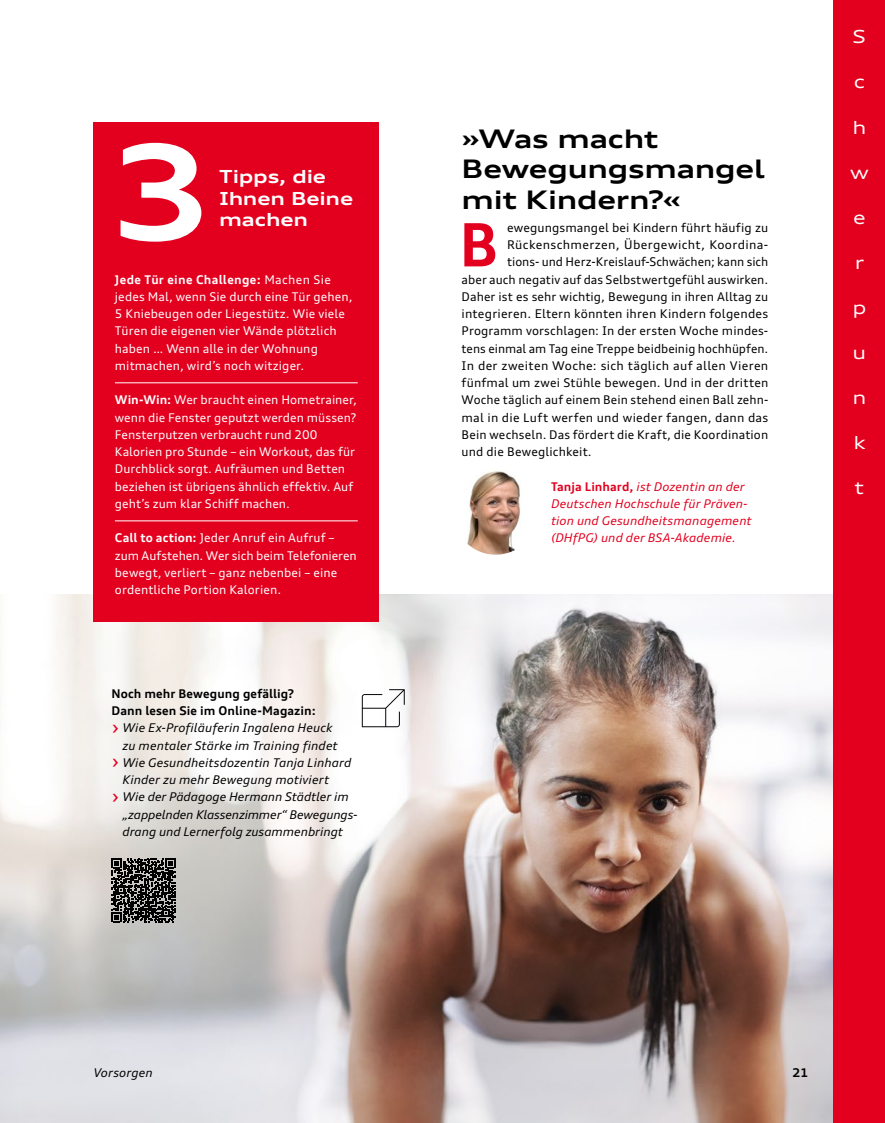
<style>
.page{position:relative;width:885px;height:1123px;background:#fff}
.page>*{position:absolute;margin:0;border:0;box-sizing:border-box;transform-origin:0 0}
.t1{font:700 expanded 130.65px "Audi Type";color:#fff}
.t2{font:700 59.7px "Audi Type";color:#e3001f}
.t3{font:700 expanded 25.5px/30.6px "Audi Type";letter-spacing:-.005em;color:#000}
.t4{font:700 expanded 18px/21.6px "Audi Type";letter-spacing:-.005em;color:#fff}
.t5{font:expanded 18px "Audi Type";color:#fff}
.t6{font:12px "Audi Type";letter-spacing:.01em;color:#000}
.t7{font:12px/17.2px "Audi Type";letter-spacing:.005em;color:#fff}
.t8{font:italic 12px/17.2px "Audi Type";letter-spacing:.005em;color:#000}
.t9{font:italic 12px/17.2px "Audi Type";letter-spacing:.01em;color:#e3001f}
.t10{font:700 12px "Audi Type";letter-spacing:.01em;color:#000}
.s1{font-weight:700}
.s2{font-style:normal;font-size:21px;color:#e3001f}
.s3{font-weight:700;font-style:normal}
</style>
<div class="page">
<img style="left:0;top:594px;width:833px;height:529px">
<div style="left:94px;top:122px;width:285px;height:500px;background:#e3001f"></div>
<hr style="left:115px;top:382px;width:243px;height:1px;background:#fff">
<hr style="left:115px;top:520px;width:243px;height:1px;background:#fff">
<img style="left:467px;top:471px;width:53px;height:83px">
<div style="left:833px;top:0;width:51px;height:1123px;background:#e3001f"></div>
<svg style="left:362px;top:689px;width:42px;height:38px"></svg>
<svg style="left:111px;top:858px;width:64px;height:64px;background:#40403e"></svg>
<h3 class="t1" style="left:106px;top:111px;width:112px">3</h3>
<h3 class="t4" style="left:219px;top:166px;width:135px">Tipps, die<br>Ihnen Beine</h3>
<h3 class="t4" style="left:219px;top:209px;width:90px">machen</h3>
<p class="t7" style="left:115px;top:270px;width:239px"><span class="s1">Jede Tür eine Challenge:</span> Machen Sie jedes Mal, wenn Sie durch eine Tür gehen, 5 Kniebeugen oder Liegestütz. Wie viele Türen die eigenen vier Wände plötzlich haben … Wenn alle in der Wohnung mitmachen, wird’s noch witziger.</p>
<p class="t7" style="left:115px;top:391px;width:244px"><span class="s1">Win-Win:</span> Wer braucht einen Hometrainer, wenn die Fenster geputzt werden müssen?<br>Fensterputzen verbraucht rund 200<br>Kalorien pro Stunde – ein Workout, das für Durchblick sorgt. Aufräumen und Betten beziehen ist übrigens ähnlich effektiv. Auf geht’s zum klar Schiff machen.</p>
<p class="t7" style="left:115px;top:529px;width:243px"><span class="s1">Call to action:</span> Jeder Anruf ein Aufruf – zum Aufstehen. Wer sich beim Telefonieren bewegt, verliert – ganz nebenbei – eine ordentliche Portion Kalorien.</p>
<p class="t10" style="left:111px;top:686px;width:184px">Noch mehr Bewegung gefällig?</p>
<p class="t10" style="left:111px;top:703px;width:206px">Dann lesen Sie im Online-Magazin:</p>
<p class="t8" style="left:122px;top:719px;width:217px;text-indent:-11px"><span class="s2">›</span> Wie Ex-Profiläuferin Ingalena Heuck zu mentaler Stärke im Training findet</p>
<p class="t8" style="left:122px;top:753px;width:230px;text-indent:-11px"><span class="s2">›</span> Wie Gesundheitsdozentin Tanja Linhard<br>Kinder zu mehr Bewegung motiviert</p>
<p class="t8" style="left:122px;top:788px;width:236px;text-indent:-11px"><span class="s2">›</span> Wie der Pädagoge Hermann Städtler im „zappelnden Klassenzimmer“ Bewegungs&shy;drang und Lernerfolg zusammenbringt</p>
<h3 class="t3" style="left:461px;top:123px;width:304px">»Was macht<br>Bewegungsmangel mit Kindern?«</h3>
<p class="t2" style="left:459px;top:208px;width:41px">B</p>
<p class="t6" style="left:507px;top:220px;width:263px">ewegungsmangel bei Kindern führt häufig zu</p>
<p class="t6" style="left:507px;top:237px;width:261px">Rückenschmerzen, Übergewicht, Koordina-</p>
<p class="t6" style="left:507px;top:255px;width:263px">tions- und Herz-Kreislauf-Schwächen; kann sich</p>
<p class="t6" style="left:461px;top:272px;width:308px">aber auch negativ auf das Selbstwertgefühl auswirken.</p>
<p class="t6" style="left:461px;top:289px;width:308px">Daher ist es sehr wichtig, Bewegung in ihren Alltag zu</p>
<p class="t6" style="left:461px;top:306px;width:308px">integrieren. Eltern könnten ihren Kindern folgendes</p>
<p class="t6" style="left:461px;top:324px;width:308px">Programm vorschlagen: In der ersten Woche mindes-</p>
<p class="t6" style="left:461px;top:341px;width:308px">tens einmal am Tag eine Treppe beidbeinig hochhüpfen.</p>
<p class="t6" style="left:461px;top:358px;width:308px">In der zweiten Woche: sich täglich auf allen Vieren</p>
<p class="t6" style="left:461px;top:375px;width:308px">fünfmal um zwei Stühle bewegen. Und in der dritten</p>
<p class="t6" style="left:461px;top:393px;width:308px">Woche täglich auf einem Bein stehend einen Ball zehn-</p>
<p class="t6" style="left:461px;top:410px;width:308px">mal in die Luft werfen und wieder fangen, dann das</p>
<p class="t6" style="left:461px;top:427px;width:308px">Bein wechseln. Das fördert die Kraft, die Koordination</p>
<p class="t6" style="left:461px;top:444px;width:132px">und die Beweglichkeit.</p>
<p class="t9" style="left:551px;top:477px;width:202px"><span class="s3">Tanja Linhard,</span> ist Dozentin an der Deutschen Hochschule für Präven&shy;tion und Gesundheitsmanagement (DHfPG) und der BSA-Akademie.</p>
<p class="t5" style="left:852px;top:26px;width:15px">S</p>
<p class="t5" style="left:853px;top:71px;width:13px">c</p>
<p class="t5" style="left:852px;top:116px;width:15px">h</p>
<p class="t5" style="left:850px;top:161px;width:20px">w</p>
<p class="t5" style="left:853px;top:206px;width:14px">e</p>
<p class="t5" style="left:854px;top:251px;width:11px">r</p>
<p class="t5" style="left:852px;top:296px;width:15px">p</p>
<p class="t5" style="left:852px;top:341px;width:15px">u</p>
<p class="t5" style="left:852px;top:386px;width:15px">n</p>
<p class="t5" style="left:853px;top:431px;width:14px">k</p>
<p class="t5" style="left:854px;top:476px;width:11px">t</p>
<p class="t8" style="left:94px;top:1064px;width:61px">Vorsorgen</p>
<p class="t10" style="left:792px;top:1065px;width:17px">21</p>
</div>
